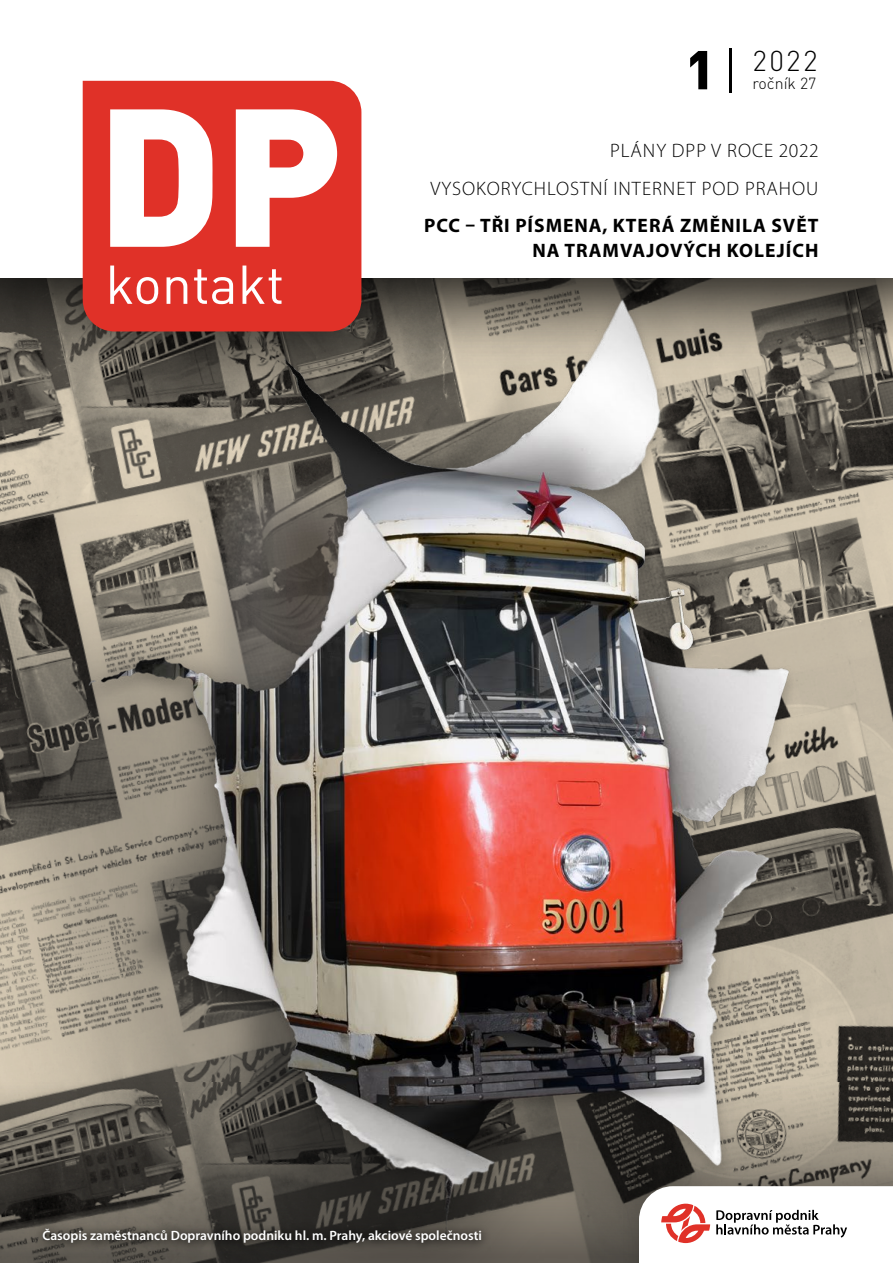
<style>
.page{position:relative;width:893px;height:1263px;background:#fff}
.page>*{position:absolute;margin:0;border:0;box-sizing:border-box;transform-origin:0 0}
.t1{font:900 53.85px "DIN Pro";color:#000}
.t2{font:300 28.35px "DIN Pro";color:#000}
.t3{font:700 19.5px/25.5px "Myriad Pro";letter-spacing:.05em;color:#000;text-align:right}
.t4{font:300 19.5px/37.5px "Myriad Pro";letter-spacing:.05em;color:#000;text-align:right}
.t5{font:300 15.9px "DIN Pro";color:#000}
.t6{font:600 13.5px "Myriad Pro";color:#fff}
</style>
<div class="page">
<div style="left:83px;top:81px;width:278px;height:165px;background:#e03128"></div>
<svg style="left:110px;top:109px;width:227px;height:137px"></svg>
<hr style="left:729px;top:48px;width:3px;height:45px;background:#000">
<img style="left:0;top:246px;width:893px;height:1017px">
<svg style="left:34px;top:1221px;width:456px;height:31px;background:#45413b"></svg>
<div style="left:618px;top:1158px;width:275px;height:105px;background:#000;opacity:.1"></div>
<svg style="left:639px;top:1186px;width:254px;height:77px"></svg>
<h1 class="t1" style="left:685px;top:24px;width:31px">1</h1>
<h2 class="t2" style="left:752px;top:39px;width:67px">2022</h2>
<p class="t5" style="left:752px;top:71px;width:65px">ročník 27</p>
<h3 class="t4" style="left:430px;top:132px;width:390px">PLÁNY DPP V ROCE 2022<br>VYSOKORYCHLOSTNÍ INTERNET POD PRAHOU</h3>
<h3 class="t3" style="left:424px;top:212px;width:396px">PCC – TŘI PÍSMENA, KTERÁ ZMĚNILA SVĚT<br>NA TRAMVAJOVÝCH KOLEJÍCH</h3>
<p class="t6" style="left:43px;top:1227px;width:441px">Časopis zaměstnanců Dopravního podniku hl. m. Prahy, akciové společnosti</p>
</div>
